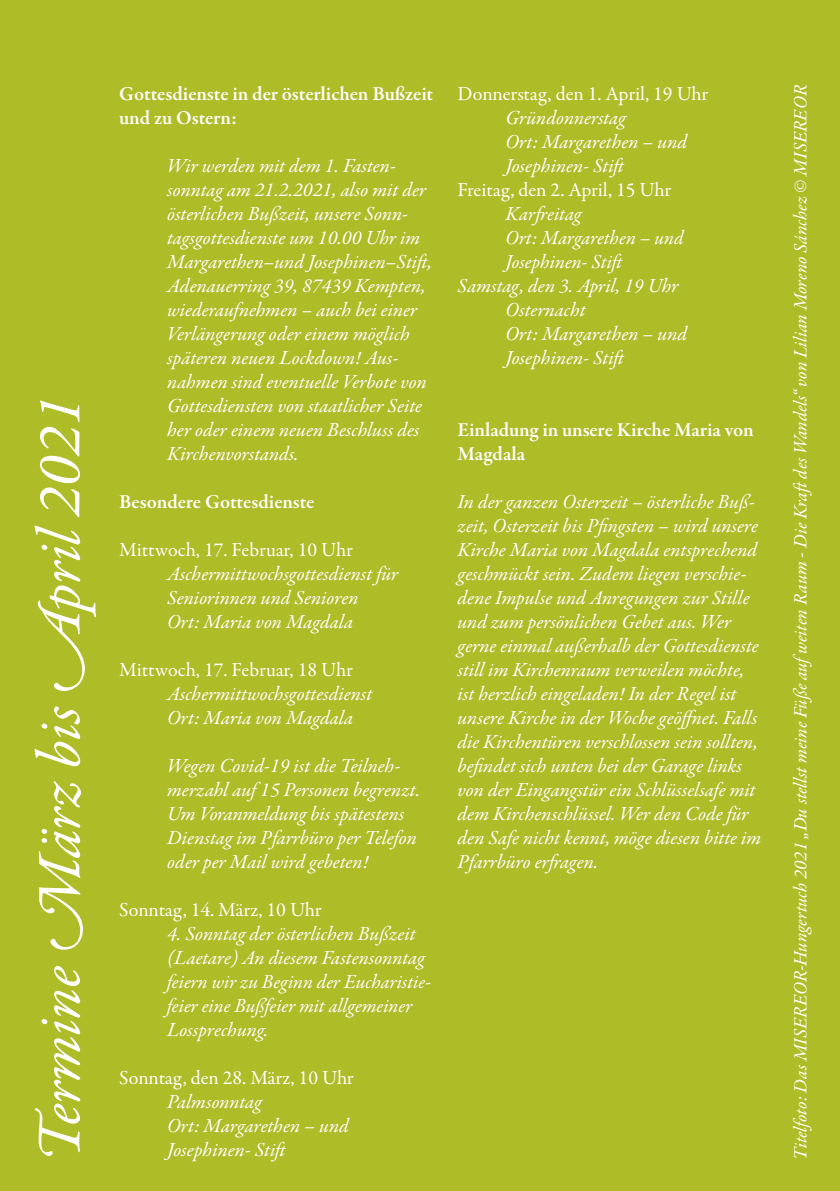
<style>
.page{position:relative;width:840px;height:1191px;background:#fff}
.page>*{position:absolute;margin:0;border:0;box-sizing:border-box;transform-origin:0 0}
.t1{font:italic 62.2px "Garamond Premr Pro";letter-spacing:-.005em;color:#fff}
.t2{font:italic 20px/24px "Garamond Premr Pro";color:#fff}
.t3{font:20px "Garamond Premr Pro";letter-spacing:-.005em;color:#fff}
.t4{font:600 20px/24px "Garamond Premr Pro";letter-spacing:-.005em;color:#fff}
.t5{font:italic 18.8px "Garamond Premr Pro";letter-spacing:-.005em;color:#fff}
</style>
<div class="page">
<div style="left:0;top:0;width:839px;height:1191px;background:#aebc28"></div>
<h1 class="t1" style="left:20px;top:1162px;width:768px;rotate:-90deg">Termine März bis April 2021</h1>
<p class="t4" style="left:119px;top:82px;width:315px">Gottesdienste in der österlichen Bußzeit und zu Ostern:</p>
<p class="t2" style="left:167px;top:154px;width:266px">Wir werden mit dem 1. Fasten&shy;sonntag am 21.2.2021, also mit der österlichen Bußzeit, unsere Sonn&shy;tagsgottesdienste um 10.00 Uhr im<br>Margarethen–und Josephinen–Stift,<br>Adenauerring 39, 87439 Kempten, wiederaufnehmen – auch bei einer<br>Verlängerung oder einem möglich späteren neuen L ockdown! Aus&shy;nahmen sind eventuelle Verbote von<br>Gottesdiensten von staatlicher Seite her oder einem neuen Beschluss des<br>Kirchenvorstands.</p>
<p class="t4" style="left:119px;top:490px;width:197px">Besondere Gottesdienste</p>
<p class="t3" style="left:119px;top:537px;width:235px">Mittwoch, 17. Februar, 10 Uhr</p>
<p class="t2" style="left:167px;top:562px;width:232px">Aschermittwochsgottesdienst für<br>Seniorinnen und Senioren<br>Ort: Maria von Magdala</p>
<p class="t3" style="left:119px;top:657px;width:235px">Mittwoch, 17. Februar, 18 Uhr</p>
<p class="t2" style="left:167px;top:682px;width:206px">Aschermittwochsgottesdienst<br>Ort: Maria von Magdala</p>
<p class="t2" style="left:167px;top:754px;width:254px">Wegen Covid-19 ist die Teilneh&shy;merzahl auf 15 Personen begrenzt.<br>Um Voranmeldung bis spätestens<br>Dienstag im Pfarrbüro per Telefon oder per Mail wird gebeten!</p>
<p class="t3" style="left:119px;top:897px;width:204px">Sonntag, 14. März, 10 Uhr</p>
<p class="t2" style="left:167px;top:922px;width:264px">4. Sonntag der österlichen Bußzeit (Laetare) An diesem Fastensonntag feiern wir zu Beginn der Eucharistie&shy;feier eine Bußfeier mit allgemeiner<br>L ossprechung.</p>
<p class="t3" style="left:119px;top:1065px;width:236px">Sonntag, den 28. März, 10 Uhr</p>
<p class="t2" style="left:167px;top:1090px;width:183px">Palmsonntag<br>Ort: Margarethen – und<br>Josephinen- Stift</p>
<p class="t3" style="left:457px;top:81px;width:252px">Donnerstag, den 1. April, 19 Uhr</p>
<p class="t2" style="left:505px;top:106px;width:183px">Gründonnerstag<br>Ort: Margarethen – und<br>Josephinen- Stift</p>
<p class="t3" style="left:457px;top:177px;width:215px">Freitag, den 2. April, 15 Uhr</p>
<p class="t2" style="left:505px;top:202px;width:78px">Karfreitag</p>
<p class="t2" style="left:505px;top:226px;width:179px">Ort: Margarethen – und</p>
<p class="t2" style="left:505px;top:250px;width:123px">Josephinen- Stift</p>
<p class="t2" style="left:457px;top:274px;width:222px">Samstag, den 3. April, 19 Uhr</p>
<p class="t2" style="left:505px;top:298px;width:82px">Osternacht</p>
<p class="t2" style="left:505px;top:322px;width:183px">Ort: Margarethen – und</p>
<p class="t2" style="left:505px;top:346px;width:125px">Josephinen- Stift</p>
<p class="t4" style="left:457px;top:418px;width:297px">Einladung in unsere Kirche Maria von<br>Magdala</p>
<p class="t2" style="left:457px;top:490px;width:305px">In der ganzen Osterzeit – österliche Buß&shy;zeit, Osterzeit bis Pfingsten – wird unsere Kirche Maria von Magdala entsprechend geschmückt sein. Zudem liegen verschie&shy;dene Impulse und Anregungen zur Stille und zum persönlichen Gebet aus. Wer gerne einmal außerhalb der Gottesdienste still im Kirchenraum verweilen möchte, ist herzlich eingeladen! In der Regel ist unsere Kirche in der Woche geöffnet. Falls die Kirchentüren verschlossen sein sollten, befindet sich unten bei der Garage links von der Eingangstür ein Schlüsselsafe mit dem Kirchenschlüssel. Wer den Code für den Safe nicht kennt, möge diesen bitte im Pfarrbüro erfragen.</p>
<p class="t5" style="left:788px;top:1159px;width:1076px;rotate:-90deg">Titelfoto: Das MISEREOR-Hungertuch 2021 „Du stellst meine Füße aufweiten Raum - Die Kraft des Wandels“ von Lilian Moreno Sánchez © MISEREOR</p>
</div>
